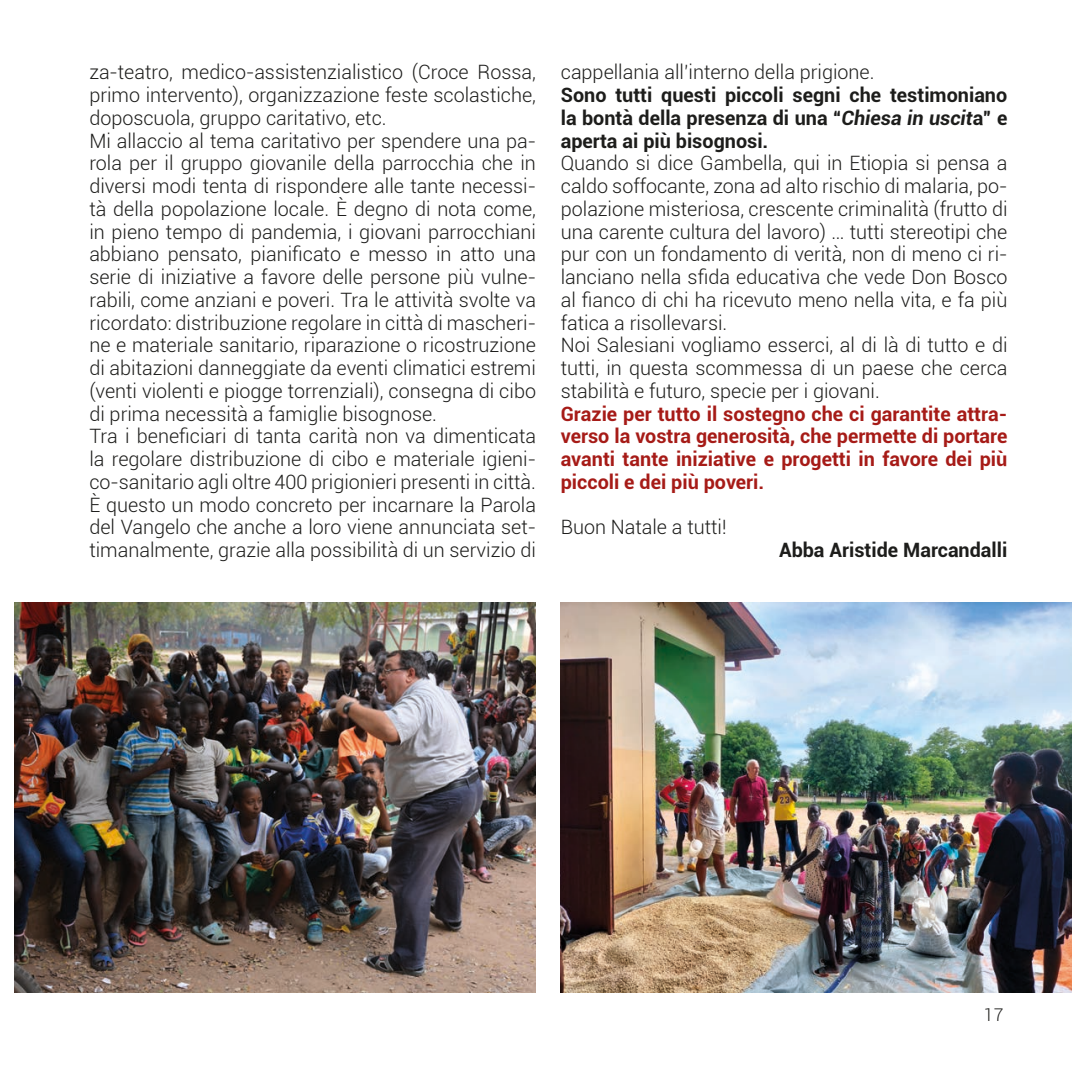
<style>
.page{position:relative;width:1072px;height:1072px;background:#fff}
.page>*{position:absolute;margin:0;border:0;box-sizing:border-box;transform-origin:0 0}
.t1{font:300 19.78px/22.8px "Roboto";color:#1d1d1b;text-align:justify}
.t2{font:700 19.78px/22.8px "Roboto";color:#a61b17;text-align:justify}
.t3{font:700 19.78px/22.8px "Roboto";color:#1d1d1b;text-align:justify}
.t4{font:300 17.5px "Roboto";color:#1d1d1b}
.s1{font-style:italic}
</style>
<div class="page">
<img style="left:15px;top:602px;width:521px;height:390px">
<img style="left:561px;top:602px;width:510px;height:390px">
<p class="t1" style="left:89px;top:60px;width:448px">za-teatro, medico-assistenzialistico (Croce Rossa, primo intervento), organizzazione feste scolastiche, doposcuola, gruppo caritativo, etc.</p>
<p class="t1" style="left:89px;top:128px;width:448px">Mi allaccio al tema caritativo per spendere una pa&shy;rola per il gruppo giovanile della parrocchia che in diversi modi tenta di rispondere alle tante necessi&shy;tà della popolazione locale. È degno di nota come, in pieno tempo di pandemia, i giovani parrocchiani abbiano pensato, pianificato e messo in atto una serie di iniziative a favore delle persone più vulne&shy;rabili, come anziani e poveri. Tra le attività svolte va ricordato: distribuzione regolare in città di mascheri&shy;ne e materiale sanitario, riparazione o ricostruzione di abitazioni danneggiate da eventi climatici estremi (venti violenti e piogge torrenziali), consegna di cibo di prima necessità a famiglie bisognose.</p>
<p class="t1" style="left:89px;top:424px;width:448px">Tra i beneficiari di tanta carità non va dimenticata la regolare distribuzione di cibo e materiale igieni&shy;co-sanitario agli oltre 400 prigionieri presenti in città.<br>È questo un modo concreto per incarnare la Parola del Vangelo che anche a loro viene annunciata set&shy;timanalmente, grazie alla possibilità di un servizio di</p>
<p class="t1" style="left:561px;top:60px;width:315px">cappellania all’interno della prigione.</p>
<p class="t3" style="left:561px;top:83px;width:448px">Sono tutti questi piccoli segni che testimoniano la bontà della presenza di una “<span class="s1">Chiesa in uscit</span>a” e aperta ai più bisognosi.</p>
<p class="t1" style="left:561px;top:151px;width:448px">Quando si dice Gambella, qui in Etiopia si pensa a caldo soffocante, zona ad alto rischio di malaria, po&shy;polazione misteriosa, crescente criminalità (frutto di una carente cultura del lavoro) … tutti stereotipi che pur con un fondamento di verità, non di meno ci ri&shy;lanciano nella sfida educativa che vede Don Bosco al fianco di chi ha ricevuto meno nella vita, e fa più fatica a risollevarsi.</p>
<p class="t1" style="left:561px;top:333px;width:448px">Noi Salesiani vogliamo esserci, al di là di tutto e di tutti, in questa scommessa di un paese che cerca stabilità e futuro, specie per i giovani.</p>
<p class="t2" style="left:561px;top:401px;width:448px">Grazie per tutto il sostegno che ci garantite attra&shy;verso la vostra generosità, che permette di portare avanti tante iniziative e progetti in favore dei più piccoli e dei più poveri.</p>
<p class="t1" style="left:561px;top:515px;width:167px">Buon Natale a tutti!</p>
<p class="t3" style="left:779px;top:538px;width:230px">Abba Aristide Marcandalli</p>
<p class="t4" style="left:984px;top:1003px;width:21px">17</p>
</div>
